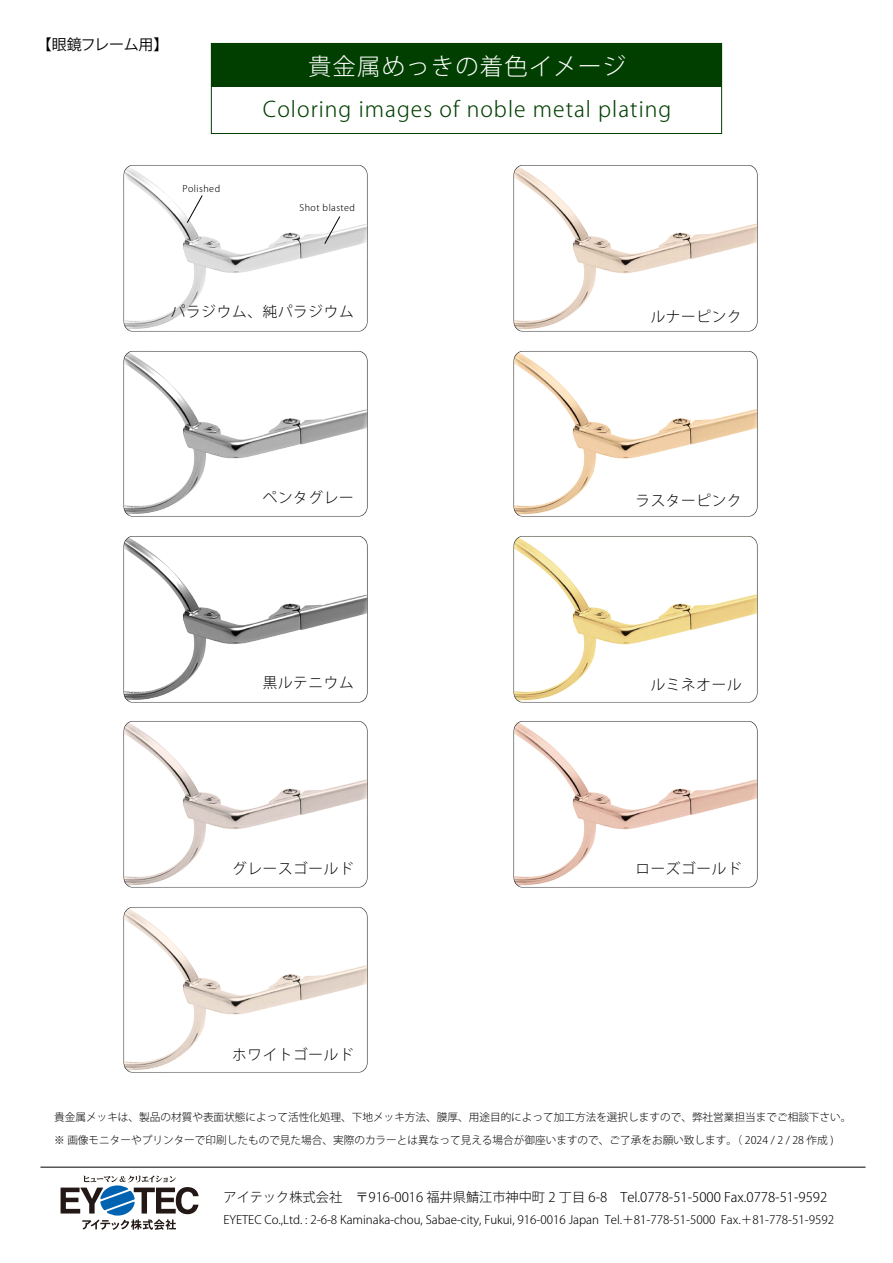
<style>
.page{position:relative;width:893px;height:1263px;background:#fff}
.page>*{position:absolute;margin:0;border:0;box-sizing:border-box;transform-origin:0 0}
.t1{font:300 23.4px "Koz Go Pro";letter-spacing:.05em;color:#fff}
.t2{font:300 21.3px "Koz Go Pro";letter-spacing:.05em;color:#003f00}
.t3{font:15px "Koz Go Pro";letter-spacing:-.025em;color:#000}
.t4{font:300 14.55px "Koz Go Pro";letter-spacing:.05em;color:#000}
.t5{font:300 13.2px "Koz Go Pro";color:#000}
.t6{font:300 11.7px "Koz Go Pro";color:#000}
.t7{font:300 10.65px/22.2px "Koz Go Pro";color:#000}
.t8{font:300 9.15px "Koz Go Pro";letter-spacing:.05em;color:#000}
</style>
<div class="page">
<hr style="left:40px;top:1167px;width:825px;height:1px;background:#000">
<svg style="left:61px;top:1175px;width:138px;height:55px"></svg>
<div style="left:211px;top:43px;width:511px;height:44px;background:#003f00"></div>
<div style="left:211px;top:43px;width:511px;height:91px;border:1px solid #003f00"></div>
<img style="left:123px;top:165px;width:245px;height:167px">
<img style="left:123px;top:351px;width:245px;height:166px">
<img style="left:123px;top:536px;width:245px;height:167px">
<img style="left:123px;top:721px;width:245px;height:167px">
<img style="left:123px;top:907px;width:245px;height:166px">
<img style="left:513px;top:165px;width:245px;height:167px">
<img style="left:513px;top:351px;width:245px;height:166px">
<img style="left:513px;top:536px;width:245px;height:167px">
<img style="left:513px;top:721px;width:245px;height:167px">
<svg style="left:187px;top:195px;width:16px;height:28px"></svg>
<svg style="left:324px;top:216px;width:16px;height:28px"></svg>
<h3 class="t3" style="left:37px;top:35px;width:133px">【眼鏡フレーム用】</h3>
<p class="t8" style="left:183px;top:182px;width:39px">Polished</p>
<h1 class="t1" style="left:308px;top:51px;width:320px">貴金属めっきの着色イメージ</h1>
<h2 class="t2" style="left:263px;top:95px;width:410px">Coloring images of noble metal plating</h2>
<p class="t8" style="left:299px;top:202px;width:57px">Shot blasted</p>
<h3 class="t4" style="left:171px;top:302px;width:184px">パラジウム、純パラジウム</h3>
<h3 class="t4" style="left:651px;top:307px;width:93px">ルナーピンク</h3>
<h3 class="t4" style="left:263px;top:488px;width:93px">ペンタグレー</h3>
<h3 class="t4" style="left:635px;top:491px;width:108px">ラスターピンク</h3>
<h3 class="t4" style="left:263px;top:674px;width:93px">黒ルテニウム</h3>
<h3 class="t4" style="left:651px;top:675px;width:93px">ルミネオール</h3>
<h3 class="t4" style="left:232px;top:859px;width:123px">グレースゴールド</h3>
<h3 class="t4" style="left:635px;top:859px;width:108px">ローズゴールド</h3>
<h3 class="t4" style="left:232px;top:1045px;width:123px">ホワイトゴールド</h3>
<p class="t7" style="left:54px;top:1106px;width:799px">貴金属メッキは、製品の材質や表面状態によって活性化処理、下地メッキ方法、膜厚、用途目的によって加工方法を選択しますので、弊社営業担当までご相談下さい。※ 画像モニターやプリンターで印刷したもので見た場合、実際のカラーとは異なって見える場合が御座いますので、ご了承をお願い致します。（ 2024 / 2 / 28 作成 )</p>
<p class="t5" style="left:224px;top:1188px;width:605px">アイテック株式会社　〒916-0016 福井県鯖江市神中町 2 丁目 6-8　Tel.0778-51-5000 Fax.0778-51-9592</p>
<p class="t6" style="left:224px;top:1212px;width:612px">EYETEC Co.,Ltd. : 2-6-8 Kaminaka-chou, Sabae-city, Fukui, 916-0016 Japan Tel.＋81-778-51-5000 Fax.＋81-778-51-9592</p>
</div>
